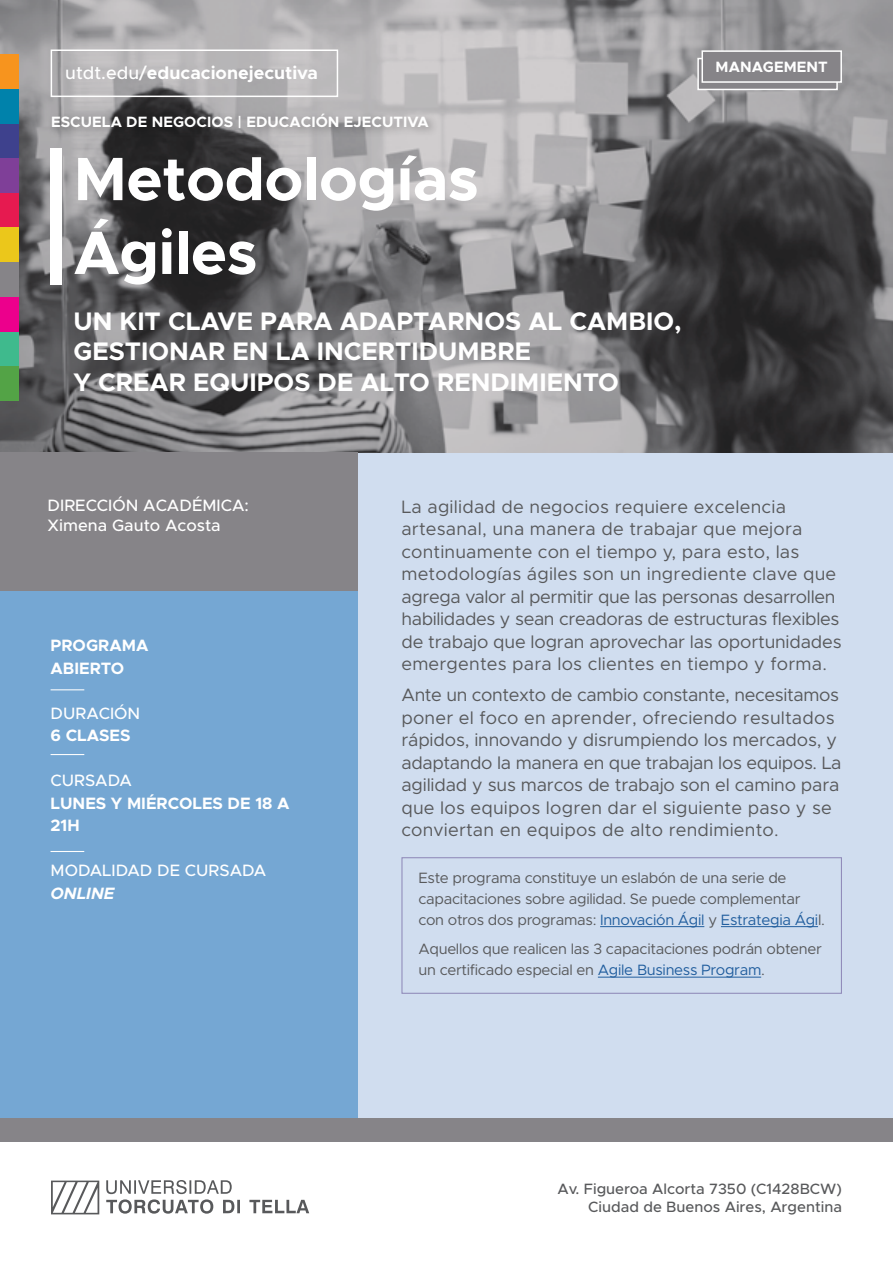
<style>
.page{position:relative;width:893px;height:1263px;background:#fff}
.page>*{position:absolute;margin:0;border:0;box-sizing:border-box;transform-origin:0 0}
.t1{font:700 61.5px/73.8px "Metropolis";letter-spacing:-.01em;color:#fff}
.t2{font:700 25.5px/30.6px "Metropolis";color:#fff}
.t3{font:18px/22.5px "Metropolis";letter-spacing:.01em;color:#58595b}
.t4{font:18px/22.5px "Metropolis";letter-spacing:-.01em;color:#58595b}
.t5{font:700 18px "Metropolis";color:#fff}
.t6{font:500 16.5px/19.8px "Metropolis";color:#fff}
.t7{font:700 16.5px/22.5px "Metropolis";color:#fff}
.t8{font:italic 700 16.5px "Metropolis";color:#fff}
.t9{font:15px/21px "Metropolis";letter-spacing:-.02em;color:#58595b}
.t10{font:500 15px/18px "Metropolis";color:#58595b;text-align:right}
.t11{font:700 15px "Metropolis";letter-spacing:.005em;color:#fff}
.s1{font-weight:500}
.s2{color:#215e9e}
</style>
<div class="page">
<img style="left:0;top:0;width:893px;height:453px">
<div style="left:51px;top:148px;width:11px;height:137px;background:#fff"></div>
<div style="left:48px;top:109px;width:391px;height:30px;background:#000;opacity:.3"></div>
<div style="left:51px;top:49px;width:287px;height:48px;border:2px solid #fff"></div>
<div style="left:329px;top:453px;width:564px;height:677px;background:#d0ddef"></div>
<div style="left:0;top:453px;width:357px;height:677px;background:#75a7d3"></div>
<hr style="left:600px;top:926px;width:104px;height:1px;background:#215e9e">
<hr style="left:721px;top:926px;width:97px;height:1px;background:#215e9e">
<hr style="left:598px;top:977px;width:163px;height:1px;background:#215e9e">
<hr style="left:51px;top:851px;width:33px;height:1px;background:#fff">
<hr style="left:51px;top:754px;width:33px;height:1px;background:#fff">
<hr style="left:51px;top:689px;width:33px;height:1px;background:#fff">
<svg style="left:106px;top:1180px;width:203px;height:34px"></svg>
<svg style="left:51px;top:1180px;width:48px;height:34px"></svg>
<div style="left:0;top:1118px;width:893px;height:24px;background:#868488"></div>
<div style="left:0;top:453px;width:357px;height:138px;background:#868488"></div>
<div style="left:0;top:54px;width:19px;height:35px;background:#f7941e"></div>
<div style="left:0;top:193px;width:19px;height:35px;background:#e61a50"></div>
<div style="left:0;top:123px;width:19px;height:35px;background:#3e418d"></div>
<div style="left:0;top:262px;width:19px;height:35px;background:#868488"></div>
<div style="left:0;top:297px;width:19px;height:35px;background:#ec008c"></div>
<div style="left:0;top:332px;width:19px;height:34px;background:#3fba8d"></div>
<div style="left:0;top:89px;width:19px;height:34px;background:#0082ab"></div>
<div style="left:0;top:228px;width:19px;height:34px;background:#ebc71b"></div>
<div style="left:0;top:158px;width:19px;height:35px;background:#7f3f98"></div>
<div style="left:401px;top:857px;width:441px;height:137px;border:1px solid #908ab9"></div>
<div style="left:0;top:366px;width:19px;height:35px;background:#53a346"></div>
<div style="left:697px;top:58px;width:141px;height:32px;background:#868488;border:2px solid #fff"></div>
<div style="left:701px;top:50px;width:141px;height:33px;background:#868488;border:2px solid #fff"></div>
<p class="t5" style="left:65px;top:61px;width:254px"><span class="s1">utdt.edu/</span>educacionejecutiva</p>
<p class="t11" style="left:51px;top:112px;width:379px">ESCUELA DE NEGOCIOS | EDUCACIÓN EJECUTIVA</p>
<h1 class="t1" style="left:74px;top:142px;width:407px">Metodologías<br>Ágiles</h1>
<h2 class="t2" style="left:73px;top:306px;width:610px">UN KIT CLAVE PARA ADAPTARNOS AL CAMBIO,<br>GESTIONAR EN LA INCERTIDUMBRE<br>Y CREAR EQUIPOS DE ALTO RENDIMIENTO</h2>
<p class="t11" style="left:716px;top:57px;width:114px">MANAGEMENT</p>
<p class="t6" style="left:48px;top:496px;width:203px">DIRECCIÓN ACADÉMICA:<br>Ximena Gauto Acosta</p>
<p class="t7" style="left:51px;top:634px;width:100px">PROGRAMA<br>ABIERTO</p>
<p class="t6" style="left:51px;top:703px;width:91px">DURACIÓN</p>
<p class="t7" style="left:51px;top:724px;width:82px">6 CLASES</p>
<p class="t6" style="left:51px;top:770px;width:83px">CURSADA</p>
<p class="t7" style="left:51px;top:792px;width:240px">LUNES Y MIÉRCOLES DE 18 A<br>21H</p>
<p class="t6" style="left:51px;top:860px;width:217px">MODALIDAD DE CURSADA</p>
<p class="t8" style="left:51px;top:882px;width:65px">ONLINE</p>
<p class="t3" style="left:401px;top:495px;width:442px">La agilidad de negocios requiere excelencia artesanal, una manera de trabajar que mejora continuamente con el tiempo y, para esto, las metodologías ágiles son un ingrediente clave que agrega valor al permitir que las personas desarrollen habilidades y sean creadoras de estructuras flexibles de trabajo que logran aprovechar las oportunidades emergentes para los clientes en tiempo y forma.</p>
<p class="t4" style="left:401px;top:684px;width:442px">Ante un contexto de cambio constante, necesitamos poner el foco en aprender, ofreciendo resultados rápidos, innovando y disrumpiendo los mercados, y adaptando la manera en que trabajan los equipos. La agilidad y sus marcos de trabajo son el camino para que los equipos logren dar el siguiente paso y se conviertan en equipos de alto rendimiento.</p>
<p class="t9" style="left:418px;top:867px;width:408px">Este programa constituye un eslabón de una serie de capacitaciones sobre agilidad. Se puede complementar con otros dos programas: <span class="s2">Innovación Ágil</span> y <span class="s2">Estrategia Ági</span>l.</p>
<p class="t9" style="left:418px;top:938px;width:405px">Aquellos que realicen las 3 capacitaciones podrán obtener un certificado especial en <span class="s2">Agile Business Program</span>.</p>
<p class="t10" style="left:557px;top:1180px;width:286px">Av. Figueroa Alcorta 7350 (C1428BCW)<br>Ciudad de Buenos Aires, Argentina</p>
</div>
